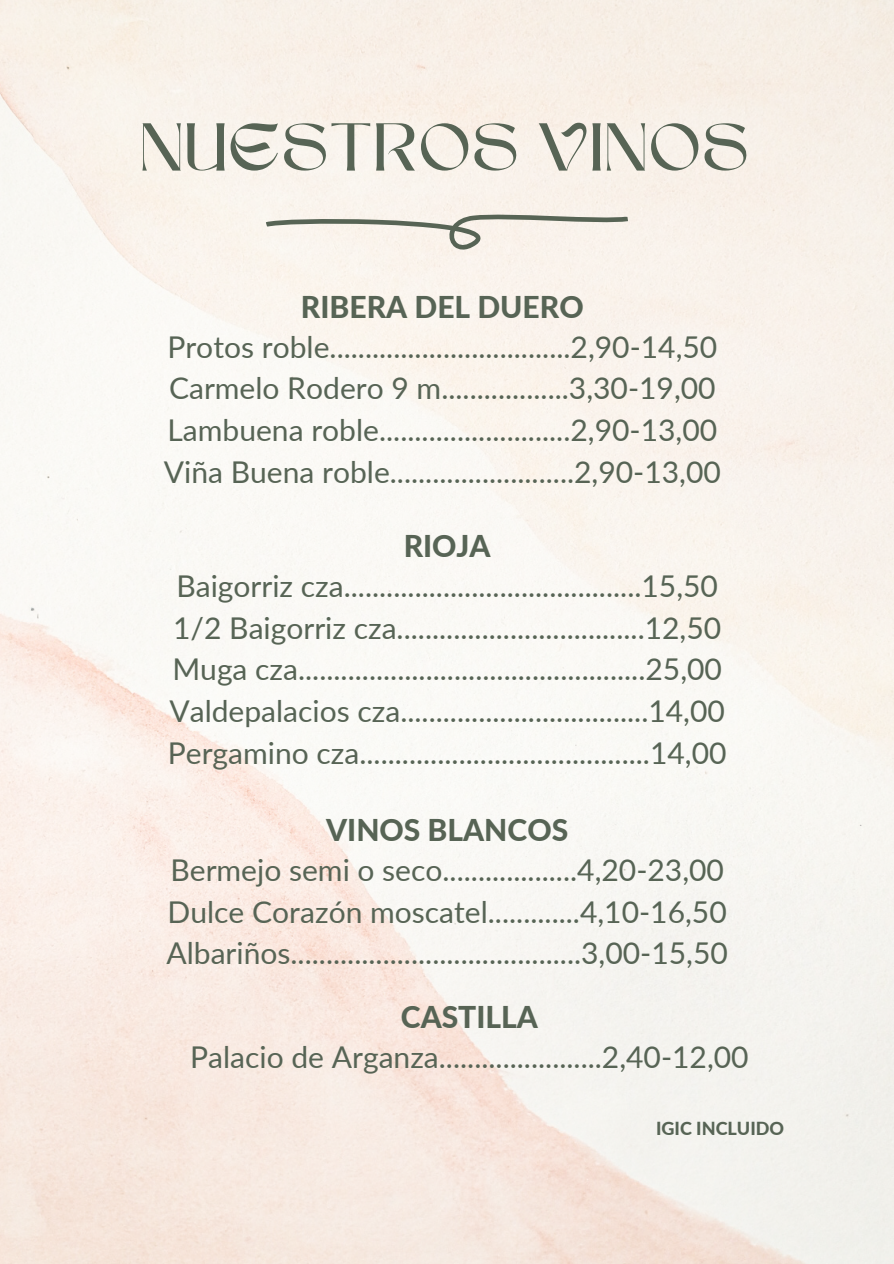
<style>
.page{position:relative;width:894px;height:1264px;background:#fff}
.page>*{position:absolute;margin:0;border:0;box-sizing:border-box;transform-origin:0 0}
.t1{font:67.5px "SEGO";color:#576455}
.t2{font:30px "Lato";color:#576455}
.t3{font:800 30px "Lato";color:#576455}
.t4{font:800 18px "Lato";color:#576455}
</style>
<div class="page">
<div style="left:265px;top:154px;width:363px;height:135px;background:#faf3ec"></div>
<p class="t1" style="left:142px;top:120px;width:611px">NUESTROS VINOS</p>
<p class="t3" style="left:301px;top:288px;width:284px">RIBERA DEL DUERO</p>
<p class="t2" style="left:167px;top:328px;width:551px">Protos roble..................................2,90-14,50</p>
<p class="t2" style="left:169px;top:370px;width:548px">Carmelo Rodero 9 m..................3,30-19,00</p>
<p class="t2" style="left:167px;top:411px;width:551px">Lambuena roble...........................2,90-13,00</p>
<p class="t2" style="left:164px;top:453px;width:558px">Viña Buena roble..........................2,90-13,00</p>
<p class="t3" style="left:403px;top:527px;width:88px">RIOJA</p>
<p class="t2" style="left:176px;top:567px;width:543px">Baigorriz cza..........................................15,50</p>
<p class="t2" style="left:173px;top:609px;width:549px">1/2 Baigorriz cza...................................12,50</p>
<p class="t2" style="left:172px;top:650px;width:551px">Muga cza.................................................25,00</p>
<p class="t2" style="left:169px;top:692px;width:557px">Valdepalacios cza...................................14,00</p>
<p class="t2" style="left:168px;top:734px;width:560px">Pergamino cza.........................................14,00</p>
<p class="t3" style="left:326px;top:811px;width:243px">VINOS BLANCOS</p>
<p class="t2" style="left:170px;top:851px;width:555px">Bermejo semi o seco...................4,20-23,00</p>
<p class="t2" style="left:167px;top:893px;width:560px">Dulce Corazón moscatel.............4,10-16,50</p>
<p class="t2" style="left:166px;top:934px;width:563px">Albariños.........................................3,00-15,50</p>
<p class="t3" style="left:401px;top:998px;width:139px">CASTILLA</p>
<p class="t2" style="left:190px;top:1038px;width:560px">Palacio de Arganza.......................2,40-12,00</p>
<p class="t4" style="left:656px;top:1117px;width:129px">IGIC INCLUIDO</p>
</div>
